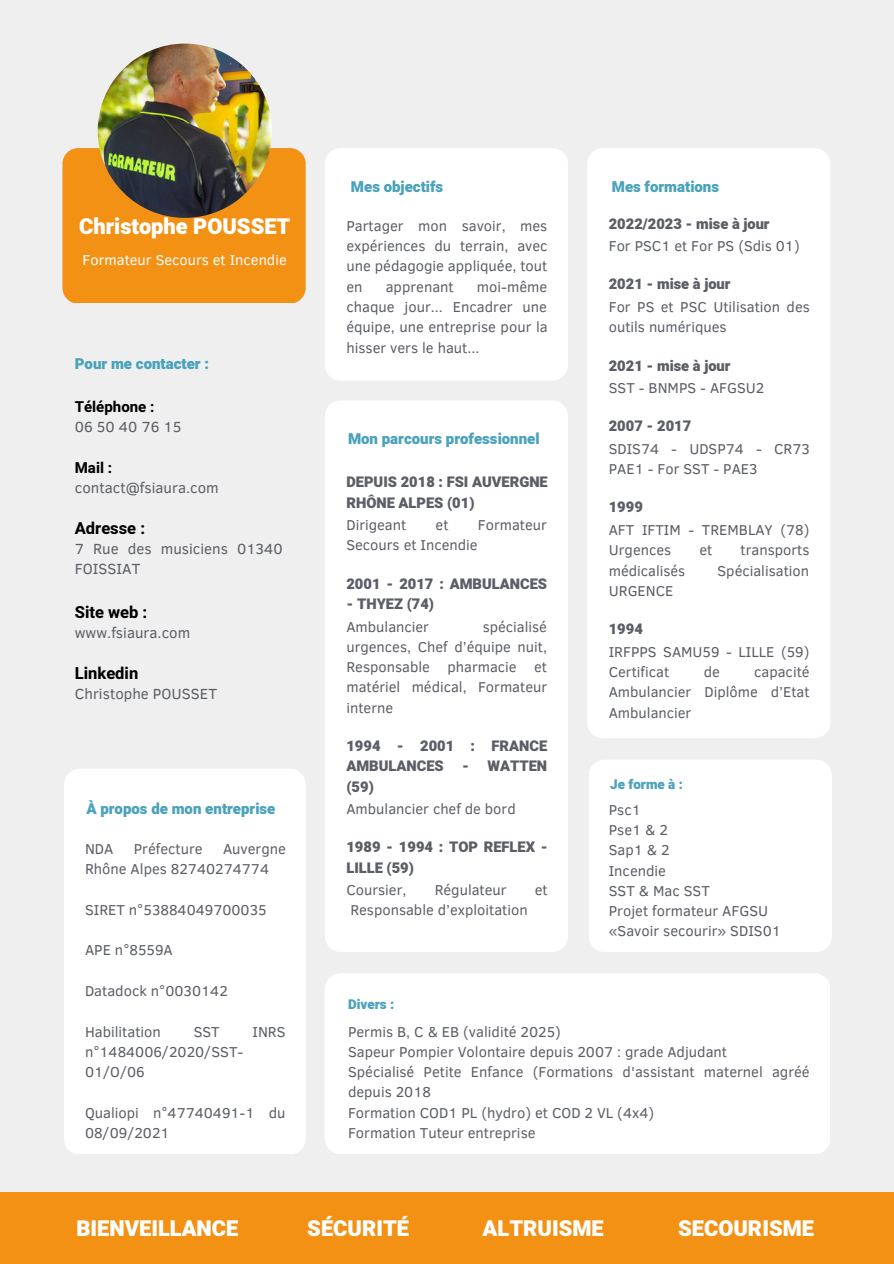
<style>
.page{position:relative;width:894px;height:1264px;background:#fff}
.page>*{position:absolute;margin:0;border:0;box-sizing:border-box;transform-origin:0 0}
.t1{font:900 21.75px "Heebo";color:#fff}
.t2{font:700 16.5px "Heebo";color:#000}
.t3{font:15px/20.2px "Clear Sans";color:#5b5e66}
.t4{font:900 15px "Heebo";color:#4aa2bb}
.t5{font:700 15px "Heebo";color:#000}
.t6{font:14.7px/20.2px "Clear Sans";color:#5b5e66}
.t7{font:900 14.7px/20.2px "Heebo";color:#5b5e66}
.t8{font:14.7px "Clear Sans";color:#fff}
.t9{font:900 13.35px "Heebo";color:#4aa2bb}
</style>
<div class="page">
<div style="left:0;top:0;width:893px;height:1263px;background:#efefef"></div>
<div style="left:62px;top:148px;width:243px;height:155px;background:#f39115;border-radius:16px"></div>
<img style="left:98px;top:44px;width:174px;height:174px;border-radius:50%">
<div style="left:588px;top:759px;width:243px;height:192px;background:#fff;border-radius:16px"></div>
<div style="left:587px;top:148px;width:243px;height:590px;background:#fff;border-radius:16px"></div>
<div style="left:325px;top:148px;width:243px;height:232px;background:#fff;border-radius:16px"></div>
<div style="left:325px;top:400px;width:243px;height:552px;background:#fff;border-radius:16px"></div>
<div style="left:0;top:1192px;width:893px;height:71px;background:#f39115"></div>
<div style="left:325px;top:973px;width:504px;height:180px;background:#fff;border-radius:16px"></div>
<div style="left:64px;top:768px;width:241px;height:386px;background:#fff;border-radius:16px"></div>
<h1 class="t1" style="left:79px;top:211px;width:213px">Christophe POUSSET</h1>
<p class="t8" style="left:83px;top:249px;width:205px">Formateur Secours et Incendie</p>
<p class="t4" style="left:75px;top:353px;width:136px">Pour me contacter :</p>
<p class="t5" style="left:75px;top:396px;width:81px">Téléphone :</p>
<p class="t3" style="left:75px;top:415px;width:108px">06 50 40 76 15</p>
<p class="t5" style="left:75px;top:457px;width:39px">Mail :</p>
<p class="t3" style="left:75px;top:476px;width:145px">contact@fsiaura.com</p>
<p class="t2" style="left:75px;top:517px;width:72px">Adresse :</p>
<p class="t3" style="left:75px;top:538px;width:209px">7 Rue des musiciens 01340<br>FOISSIAT</p>
<p class="t2" style="left:75px;top:600px;width:74px">Site web :</p>
<p class="t3" style="left:75px;top:621px;width:117px">www.fsiaura.com</p>
<p class="t2" style="left:75px;top:662px;width:65px">Linkedin</p>
<p class="t3" style="left:75px;top:683px;width:144px">Christophe POUSSET</p>
<p class="t4" style="left:86px;top:798px;width:190px">À propos de mon entreprise</p>
<p class="t6" style="left:85px;top:838px;width:30px">NDA</p>
<p class="t6" style="left:134px;top:838px;width:70px">Préfecture</p>
<p class="t6" style="left:85px;top:838px;width:202px;text-indent:138px">Auvergne<br>Rhône Alpes 82740274774</p>
<p class="t6" style="left:85px;top:898px;width:183px">SIRET n°53884049700035</p>
<p class="t6" style="left:85px;top:939px;width:89px">APE n°8559A</p>
<p class="t6" style="left:85px;top:979px;width:144px">Datadock n°0030142</p>
<p class="t6" style="left:85px;top:1020px;width:77px">Habilitation</p>
<p class="t6" style="left:194px;top:1020px;width:28px">SST</p>
<p class="t6" style="left:252px;top:1020px;width:35px">INRS</p>
<p class="t6" style="left:85px;top:1040px;width:160px">n°1484006/2020/SST-<br>01/O/06</p>
<p class="t6" style="left:85px;top:1101px;width:202px">Qualiopi n°47740491-1 du<br>08/09/2021</p>
<p class="t4" style="left:351px;top:177px;width:94px">Mes objectifs</p>
<p class="t4" style="left:611px;top:177px;width:109px">Mes formations</p>
<p class="t6" style="left:346px;top:215px;width:203px;text-align:justify">Partager mon savoir, mes expériences du terrain, avec une pédagogie appliquée, tout en</p>
<p class="t7" style="left:608px;top:214px;width:162px">2022/2023 - mise à jour</p>
<p class="t6" style="left:608px;top:235px;width:192px">For PSC1 et For PS (Sdis 01)</p>
<p class="t7" style="left:608px;top:275px;width:123px">2021 - mise à jour</p>
<p class="t6" style="left:608px;top:296px;width:202px">For PS et PSC Utilisation des outils numériques</p>
<p class="t7" style="left:608px;top:356px;width:123px">2021 - mise à jour</p>
<p class="t6" style="left:608px;top:377px;width:157px">SST - BNMPS - AFGSU2</p>
<p class="t7" style="left:608px;top:416px;width:84px">2007 - 2017</p>
<p class="t6" style="left:608px;top:438px;width:202px">SDIS74 - UDSP74 - CR73<br>PAE1 - For SST - PAE3</p>
<p class="t7" style="left:608px;top:498px;width:36px">1999</p>
<p class="t6" style="left:608px;top:519px;width:202px">AFT IFTIM - TREMBLAY (78)<br>Urgences</p>
<p class="t6" style="left:346px;top:276px;width:203px;text-align:justify;text-indent:130px">moi-même chaque jour... Encadrer une équipe, une entreprise pour la hisser vers le haut...</p>
<p class="t6" style="left:385px;top:276px;width:70px">apprenant</p>
<p class="t4" style="left:348px;top:428px;width:193px">Mon parcours professionnel</p>
<p class="t7" style="left:346px;top:472px;width:203px">DEPUIS 2018 : FSI AUVERGNE<br>RHÔNE ALPES (01)</p>
<p class="t6" style="left:346px;top:514px;width:61px">Dirigeant</p>
<p class="t6" style="left:435px;top:514px;width:14px">et</p>
<p class="t6" style="left:478px;top:514px;width:71px">Formateur</p>
<p class="t6" style="left:346px;top:534px;width:132px">Secours et Incendie</p>
<p class="t7" style="left:346px;top:574px;width:202px">2001 - 2017 : AMBULANCES</p>
<p class="t7" style="left:346px;top:594px;width:89px">- THYEZ (74)</p>
<p class="t6" style="left:346px;top:615px;width:84px">Ambulancier</p>
<p class="t6" style="left:699px;top:539px;width:14px">et</p>
<p class="t6" style="left:740px;top:539px;width:70px">transports</p>
<p class="t6" style="left:608px;top:559px;width:78px">médicalisés</p>
<p class="t6" style="left:717px;top:559px;width:93px">Spécialisation</p>
<p class="t6" style="left:608px;top:580px;width:66px">URGENCE</p>
<p class="t7" style="left:608px;top:619px;width:36px">1994</p>
<p class="t6" style="left:608px;top:640px;width:202px">IRFPPS SAMU59 - LILLE (59)<br>Certificat</p>
<p class="t6" style="left:346px;top:615px;width:202px;text-align:justify;text-indent:136px">spécialisé urgences, Chef d’équipe nuit, Responsable pharmacie et matériel médical, Formateur interne</p>
<p class="t7" style="left:346px;top:736px;width:202px">1994 - 2001 : FRANCE<br>AMBULANCES</p>
<p class="t6" style="left:608px;top:661px;width:202px;text-align:justify;text-indent:145px">capacité Ambulancier Diplôme d’Etat Ambulancier</p>
<p class="t6" style="left:703px;top:661px;width:18px">de</p>
<p class="t7" style="left:462px;top:756px;width:86px">- WATTEN</p>
<p class="t7" style="left:346px;top:776px;width:29px">(59)</p>
<p class="t6" style="left:346px;top:798px;width:171px">Ambulancier chef de bord</p>
<p class="t7" style="left:346px;top:837px;width:203px">1989 - 1994 : TOP REFLEX -<br>LILLE (59)</p>
<p class="t6" style="left:346px;top:879px;width:61px">Coursier,</p>
<p class="t6" style="left:434px;top:879px;width:73px">Régulateur</p>
<p class="t6" style="left:534px;top:879px;width:14px">et</p>
<p class="t6" style="left:350px;top:899px;width:179px">Responsable d’exploitation</p>
<p class="t9" style="left:610px;top:775px;width:74px">Je forme à :</p>
<p class="t6" style="left:608px;top:798px;width:173px">Psc1<br>Pse1 &amp; 2<br>Sap1 &amp; 2<br>Incendie<br>SST &amp; Mac SST<br>Projet formateur AFGSU «Savoir secourir» SDIS01</p>
<p class="t9" style="left:348px;top:995px;width:48px">Divers :</p>
<p class="t6" style="left:348px;top:1020px;width:463px">Permis B, C &amp; EB (validité 2025)<br>Sapeur Pompier Volontaire depuis 2007 : grade Adjudant<br>Spécialisé Petite Enfance (Formations d'assistant maternel agréé depuis 2018<br>Formation COD1 PL (hydro) et COD 2 VL (4x4)<br>Formation Tuteur entreprise</p>
<h1 class="t1" style="left:76px;top:1213px;width:163px">BIENVEILLANCE</h1>
<h1 class="t1" style="left:307px;top:1213px;width:103px">SÉCURITÉ</h1>
<h1 class="t1" style="left:482px;top:1213px;width:123px">ALTRUISME</h1>
<h1 class="t1" style="left:678px;top:1213px;width:137px">SECOURISME</h1>
</div>
